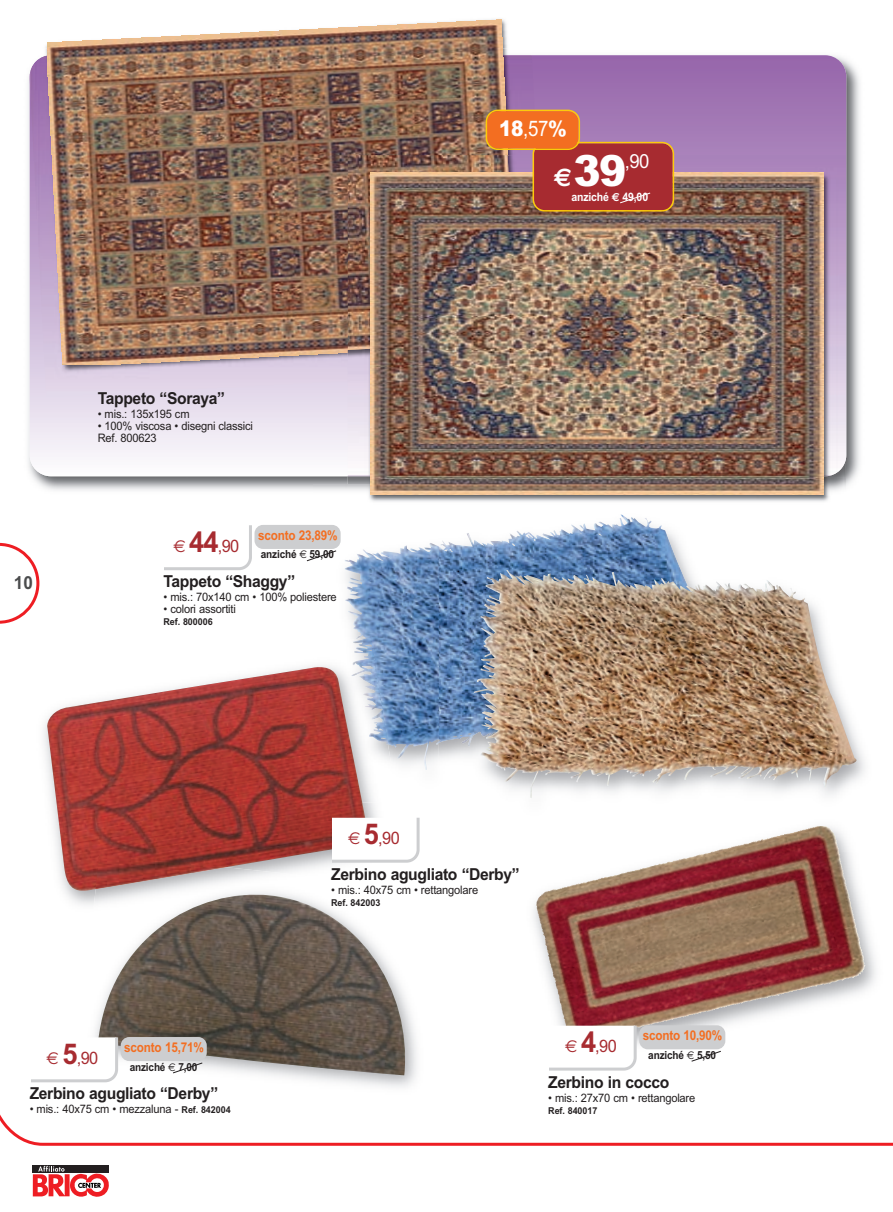
<style>
.page{position:relative;width:893px;height:1212px;background:#fff}
.page>*{position:absolute;margin:0;border:0;box-sizing:border-box;transform-origin:0 0}
.t1{font:900 21.45px "Arial";color:#fff;scale:.87 1}
.t2{font:19.5px "Arial";color:#fff;scale:.95 1}
.t3{font:700 18px "Arial";color:#4b4c4d;scale:.95 1}
.t4{font:17.25px "Arial";letter-spacing:-.035em;color:#a72b30;scale:.95 1}
.t5{font:700 16.5px "Arial";letter-spacing:-.02em;color:#231f20;scale:.95 1}
.t6{font:700 13.5px "Arial";letter-spacing:-.015em;color:#f36e21;scale:.87 1}
.t7{font:11.7px/12px "Arial";letter-spacing:-.015em;color:#231f20;scale:.95 1}
.t8{font:11.7px "Arial Bold MT OTF";letter-spacing:-.015em;color:#fff;scale:.9 1}
.t9{font:700 11.1px "Arial";letter-spacing:-.015em;color:#231f20;scale:.9 1}
.t10{font:700 9.45px "Arial";letter-spacing:-.005em;color:#231f20;scale:.95 1}
.s1{font-weight:400}
.s2{font-family:"Euro Sans";font-weight:400}
.s3{font-family:"Euro Sans"}
.s4{font-weight:700;font-size:28.65px}
.s5{font-family:"Euro Sans";font-weight:700;font-size:25.5px}
.s6{font-weight:900;font-size:43.05px}
.s7{font-family:"Euro Sans";font-weight:700}
.s8{font-weight:700;font-size:9.45px}
</style>
<div class="page">
<img style="left:0;top:19px;width:893px;height:1178px">
<h1 class="t1" style="left:499px;top:116px;width:79px">18<span class="s1">,57</span>%</h1>
<h3 class="t3" style="left:14px;top:573px;width:22px">10</h3>
<h3 class="t5" style="left:98px;top:389px;width:136px">Tappeto “Soraya”</h3>
<p class="t7" style="left:98px;top:408px;width:98px">• mis.: 135x195 cm</p>
<p class="t7" style="left:98px;top:420px;width:165px">• 100% viscosa • disegni classici<br>Ref. 800623</p>
<p class="t6" style="left:258px;top:527px;width:93px">sconto 23,89%</p>
<p class="t9" style="left:261px;top:548px;width:83px">anziché <span class="s2">€</span> 59,00</p>
<h3 class="t4" style="left:173px;top:536px;width:71px"><span class="s3">€</span> <span class="s4">44</span>,90</h3>
<h3 class="t5" style="left:164px;top:572px;width:140px">Tappeto “Shaggy”</h3>
<p class="t7" style="left:164px;top:591px;width:184px">• mis.: 70x140 cm • 100% poliestere</p>
<p class="t7" style="left:164px;top:603px;width:78px">• colori assortiti</p>
<p class="t10" style="left:164px;top:616px;width:53px">Ref. 800006</p>
<h2 class="t2" style="left:554px;top:150px;width:102px"><span class="s5">€</span><span class="s6">39</span>,90</h2>
<p class="t8" style="left:571px;top:190px;width:87px">anziché <span class="s7">€</span> 49,00</p>
<h3 class="t4" style="left:47px;top:1048px;width:56px"><span class="s3">€</span> <span class="s4">5</span>,90</h3>
<p class="t6" style="left:124px;top:1039px;width:93px">sconto 15,71%</p>
<p class="t9" style="left:130px;top:1060px;width:77px">anziché <span class="s2">€</span> 7,00</p>
<h3 class="t5" style="left:30px;top:1084px;width:200px">Zerbino agugliato “Derby”</h3>
<p class="t7" style="left:30px;top:1103px;width:213px">• mis.: 40x75 cm • mezzaluna - <span class="s8">Ref. 842004</span></p>
<h3 class="t4" style="left:348px;top:828px;width:56px"><span class="s3">€</span> <span class="s4">5</span>,90</h3>
<h3 class="t5" style="left:331px;top:864px;width:200px">Zerbino agugliato “Derby”</h3>
<p class="t7" style="left:331px;top:883px;width:156px">• mis.: 40x75 cm • rettangolare</p>
<p class="t10" style="left:331px;top:897px;width:53px">Ref. 842003</p>
<h3 class="t4" style="left:565px;top:1036px;width:56px"><span class="s3">€</span> <span class="s4">4</span>,90</h3>
<p class="t6" style="left:643px;top:1027px;width:93px">sconto 10,90%</p>
<p class="t9" style="left:648px;top:1048px;width:77px">anziché <span class="s2">€</span> 5,50</p>
<h3 class="t5" style="left:548px;top:1072px;width:129px">Zerbino in cocco</h3>
<p class="t7" style="left:548px;top:1091px;width:156px">• mis.: 27x70 cm • rettangolare</p>
<p class="t10" style="left:548px;top:1105px;width:53px">Ref. 840017</p>
</div>
